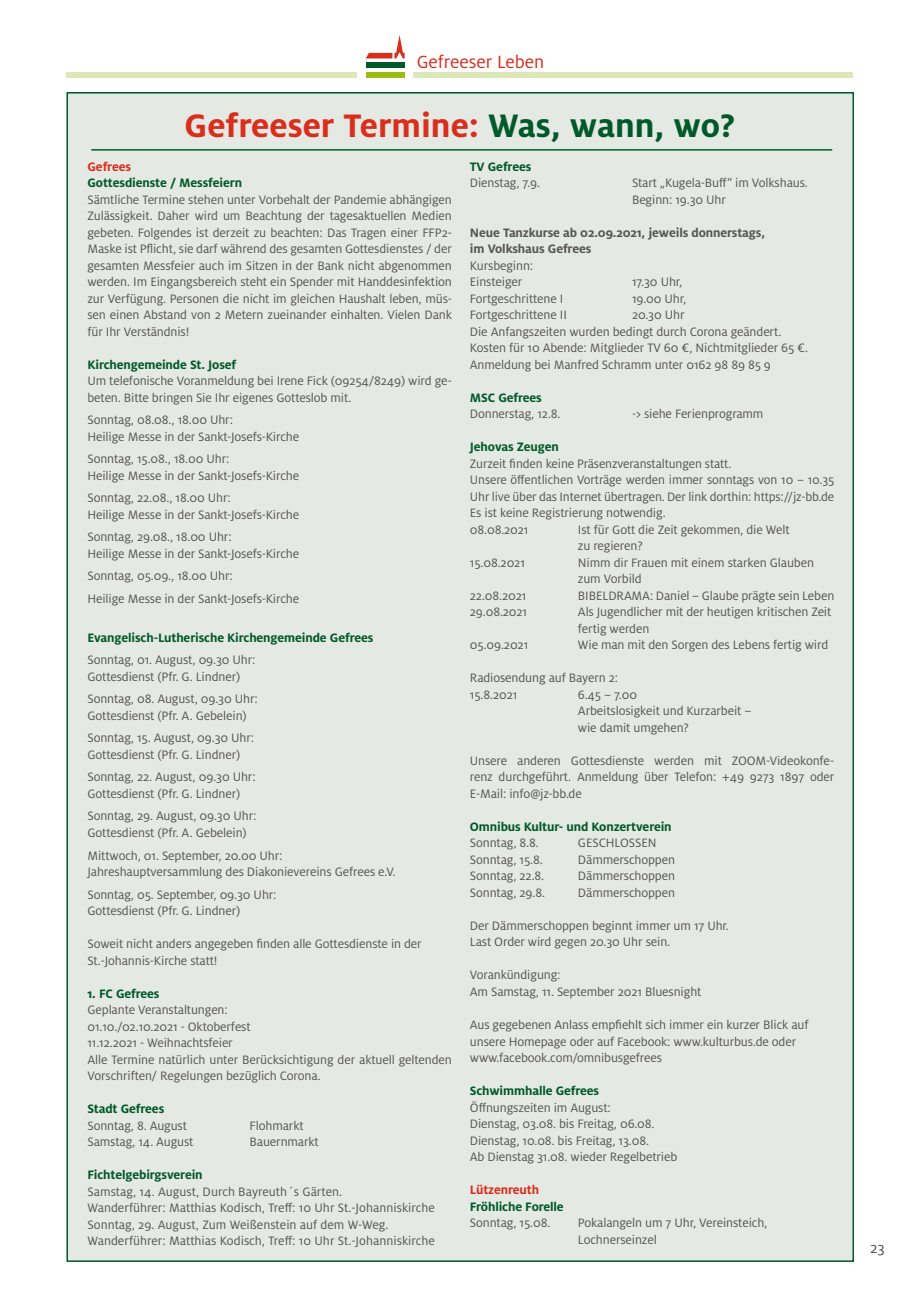
<style>
.page{position:relative;width:919px;height:1289px;background:#fff}
.page>*{position:absolute;margin:0;border:0;box-sizing:border-box;transform-origin:0 0}
.t1{font:700 36px "Milo OT";color:#da2e1d}
.t2{font:19.5px "Milo OT";color:#da2e1d}
.t3{font:16.5px "Milo OT";color:#565655}
.t4{font:13.5px/16.5px "Milo OT";letter-spacing:-.01em;color:#565655}
.t5{font:700 13.5px "Milo OT";letter-spacing:-.01em;color:#00592a}
.t6{font:700 13.5px/16.5px "Milo OT";letter-spacing:-.01em;color:#565655}
.t7{font:700 13.5px "Milo OT";letter-spacing:-.01em;color:#da2e1d}
.s1{color:#00592a}
</style>
<div class="page">
<div style="left:66px;top:92px;width:787px;height:1169px;background:#e5e9e3;border:2px solid #00592a"></div>
<hr style="left:91px;top:149px;width:741px;height:2px;background:#00592a">
<div style="left:365px;top:62px;width:39px;height:6px;background:#00592a"></div>
<div style="left:365px;top:72px;width:39px;height:5px;background:#9bbd11"></div>
<svg style="left:366px;top:35px;width:38px;height:23px"></svg>
<div style="left:413px;top:72px;width:439px;height:5px;background:#dee7b8"></div>
<div style="left:66px;top:72px;width:291px;height:5px;background:#dee7b8"></div>
<h2 class="t2" style="left:416px;top:51px;width:129px">Gefreeser Leben</h2>
<h1 class="t1" style="left:184px;top:105px;width:552px">Gefreeser Termine: <span class="s1">Was, wann, wo?</span></h1>
<p class="t7" style="left:87px;top:159px;width:45px">Gefrees</p>
<p class="t5" style="left:87px;top:175px;width:156px">Gottesdienste / Messfeiern</p>
<p class="t4" style="left:87px;top:191px;width:366px;text-align:justify">Sämtliche Termine stehen unter Vorbehalt der Pandemie abhängigen Zulässigkeit. Daher wird um Beachtung der tagesaktuellen Medien gebeten. Folgendes ist derzeit zu beachten: Das Tragen einer FFP2- Maske ist Pflicht, sie darf während des gesamten Gottesdienstes / der gesamten Messfeier auch im Sitzen in der Bank nicht abgenommen werden. Im Eingangsbereich steht ein Spender mit Handdesinfektion zur Verfügung. Personen die nicht im gleichen Haushalt leben, müs&shy;sen einen Abstand von 2 Metern zueinander einhalten. Vielen Dank für Ihr Verständnis!</p>
<p class="t5" style="left:87px;top:357px;width:150px">Kirchengemeinde St. Josef</p>
<p class="t4" style="left:87px;top:373px;width:366px">Um telefonische Voranmeldung bei Irene Fick (09254/8249) wird ge&shy;beten. Bitte bringen Sie Ihr eigenes Gotteslob mit.</p>
<p class="t4" style="left:87px;top:412px;width:213px">Sonntag, 08.08., 18.00 Uhr:<br>Heilige Messe in der Sankt-Josefs-Kirche</p>
<p class="t4" style="left:87px;top:451px;width:213px">Sonntag, 15.08., 18.00 Uhr:<br>Heilige Messe in der Sankt-Josefs-Kirche</p>
<p class="t4" style="left:87px;top:490px;width:213px">Sonntag, 22.08., 18.00 Uhr:<br>Heilige Messe in der Sankt-Josefs-Kirche</p>
<p class="t4" style="left:87px;top:529px;width:213px">Sonntag, 29.08., 18.00 Uhr:<br>Heilige Messe in der Sankt-Josefs-Kirche</p>
<p class="t4" style="left:87px;top:565px;width:213px;line-height:22.5px">Sonntag, 05.09., 18.00 Uhr:<br>Heilige Messe in der Sankt-Josefs-Kirche</p>
<p class="t5" style="left:87px;top:630px;width:287px">Evangelisch-Lutherische Kirchengemeinde Gefrees</p>
<p class="t4" style="left:87px;top:652px;width:170px">Sonntag, 01. August, 09.30 Uhr:<br>Gottesdienst (Pfr. G. Lindner)</p>
<p class="t4" style="left:87px;top:691px;width:172px">Sonntag, 08. August, 09.30 Uhr:<br>Gottesdienst (Pfr. A. Gebelein)</p>
<p class="t4" style="left:87px;top:730px;width:168px">Sonntag, 15. August, 09.30 Uhr:<br>Gottesdienst (Pfr. G. Lindner)</p>
<p class="t4" style="left:87px;top:769px;width:170px">Sonntag, 22. August, 09.30 Uhr:<br>Gottesdienst (Pfr. G. Lindner)</p>
<p class="t4" style="left:87px;top:808px;width:170px">Sonntag, 29. August, 09.30 Uhr:<br>Gottesdienst (Pfr. A. Gebelein)</p>
<p class="t4" style="left:87px;top:847px;width:310px">Mittwoch, 01. September, 20.00 Uhr:<br>Jahreshauptversammlung des Diakonievereins Gefrees e.V.</p>
<p class="t4" style="left:87px;top:886px;width:191px">Sonntag, 05. September, 09.30 Uhr:<br>Gottesdienst (Pfr. G. Lindner)</p>
<p class="t4" style="left:87px;top:935px;width:336px">Soweit nicht anders angegeben finden alle Gottesdienste in der<br>St.-Johannis-Kirche statt!</p>
<p class="t5" style="left:87px;top:985px;width:74px">1. FC Gefrees</p>
<p class="t4" style="left:87px;top:1001px;width:366px">Geplante Veranstaltungen:<br>01.10./02.10.2021 - Oktoberfest<br>11.12.2021 - Weihnachtsfeier<br>Alle Termine natürlich unter Berücksichtigung der aktuell geltenden Vorschriften/ Regelungen bezüglich Corona.</p>
<p class="t5" style="left:87px;top:1101px;width:78px">Stadt Gefrees</p>
<p class="t4" style="left:87px;top:1117px;width:101px">Sonntag, 8. August</p>
<p class="t4" style="left:249px;top:1117px;width:56px">Flohmarkt</p>
<p class="t4" style="left:87px;top:1133px;width:108px">Samstag, 14. August</p>
<p class="t4" style="left:249px;top:1133px;width:71px">Bauernmarkt</p>
<p class="t5" style="left:87px;top:1167px;width:117px">Fichtelgebirgsverein</p>
<p class="t4" style="left:87px;top:1183px;width:349px">Samstag, 14. August, Durch Bayreuth´s Gärten.<br>Wanderführer: Matthias Kodisch, Treff: 10 Uhr St.-Johanniskirche Sonntag, 29. August, Zum Weißenstein auf dem W-Weg.<br>Wanderführer: Matthias Kodisch, Treff: 10 Uhr St.-Johanniskirche</p>
<p class="t5" style="left:470px;top:159px;width:63px">TV Gefrees</p>
<p class="t4" style="left:470px;top:175px;width:72px">Dienstag, 7.9.</p>
<p class="t4" style="left:632px;top:175px;width:177px">Start „Kugela-Buff“ im Volkshaus.<br>Beginn: 19.30 Uhr</p>
<p class="t6" style="left:470px;top:224px;width:296px">Neue Tanzkurse ab 02.09.2021, jeweils donnerstags, im Volkshaus Gefrees</p>
<p class="t4" style="left:470px;top:257px;width:65px">Kursbeginn:<br>Einsteiger</p>
<p class="t4" style="left:632px;top:274px;width:52px">17.30 Uhr,</p>
<p class="t4" style="left:470px;top:290px;width:95px">Fortgeschrittene I</p>
<p class="t4" style="left:632px;top:290px;width:56px">19.00 Uhr,</p>
<p class="t4" style="left:470px;top:307px;width:98px">Fortgeschrittene II</p>
<p class="t4" style="left:470px;top:307px;width:339px;text-indent:162px">20.30 Uhr<br>Die Anfangszeiten wurden bedingt durch Corona geändert.<br>Kosten für 10 Abende: Mitglieder TV 60 €, Nichtmitglieder 65 €.<br>Anmeldung bei Manfred Schramm unter 0162 98 89 85 9</p>
<p class="t5" style="left:470px;top:390px;width:73px">MSC Gefrees</p>
<p class="t4" style="left:470px;top:406px;width:92px">Donnerstag, 12.8.</p>
<p class="t4" style="left:632px;top:406px;width:133px">-&gt; siehe Ferienprogramm</p>
<p class="t5" style="left:470px;top:439px;width:90px">Jehovas Zeugen</p>
<p class="t4" style="left:470px;top:455px;width:366px">Zurzeit finden keine Präsenzveranstaltungen statt.<br>Unsere öffentlichen Vorträge werden immer sonntags von 10 – 10.35<br>Uhr live über das Internet übertragen. Der link dorthin: https://jz-bb.de Es ist keine Registrierung notwendig.<br>08.08.2021</p>
<p class="t4" style="left:578px;top:521px;width:213px">Ist für Gott die Zeit gekommen, die Welt zu regieren?</p>
<p class="t4" style="left:470px;top:554px;width:57px">15.08.2021</p>
<p class="t4" style="left:578px;top:554px;width:237px">Nimm dir Frauen mit einem starken Glauben zum Vorbild</p>
<p class="t4" style="left:470px;top:587px;width:58px">22.08.2021</p>
<p class="t4" style="left:578px;top:587px;width:258px">BIBELDRAMA: Daniel – Glaube prägte sein Leben</p>
<p class="t4" style="left:470px;top:604px;width:59px">29.08.2021</p>
<p class="t4" style="left:578px;top:604px;width:255px">Als Jugendlicher mit der heutigen kritischen Zeit fertig werden</p>
<p class="t4" style="left:470px;top:637px;width:60px">05.09.2021</p>
<p class="t4" style="left:578px;top:637px;width:252px">Wie man mit den Sorgen des Lebens fertig wird</p>
<p class="t4" style="left:470px;top:670px;width:150px">Radiosendung auf Bayern 2:<br>15.8.2021</p>
<p class="t4" style="left:578px;top:686px;width:175px">6.45 – 7.00<br>Arbeitslosigkeit und Kurzarbeit – wie damit umgehen?</p>
<p class="t4" style="left:470px;top:752px;width:366px;text-align:justify">Unsere anderen Gottesdienste werden mit ZOOM-Videokonfe&shy;renz durchgeführt. Anmeldung über Telefon: +49 9273 1897 oder E-Mail: info@jz-bb.de</p>
<p class="t5" style="left:470px;top:819px;width:203px">Omnibus Kultur- und Konzertverein</p>
<p class="t4" style="left:470px;top:835px;width:70px">Sonntag, 8.8.</p>
<p class="t4" style="left:578px;top:835px;width:80px">GESCHLOSSEN</p>
<p class="t4" style="left:470px;top:851px;width:74px">Sonntag, 15.8.</p>
<p class="t4" style="left:578px;top:851px;width:99px">Dämmerschoppen</p>
<p class="t4" style="left:470px;top:868px;width:76px">Sonntag, 22.8.</p>
<p class="t4" style="left:578px;top:868px;width:99px">Dämmerschoppen</p>
<p class="t4" style="left:470px;top:884px;width:77px">Sonntag, 29.8.</p>
<p class="t4" style="left:578px;top:884px;width:99px">Dämmerschoppen</p>
<p class="t4" style="left:470px;top:917px;width:260px">Der Dämmerschoppen beginnt immer um 17 Uhr.<br>Last Order wird gegen 20.30 Uhr sein.</p>
<p class="t4" style="left:470px;top:967px;width:233px">Vorankündigung:<br>Am Samstag, 11. September 2021 Bluesnight</p>
<p class="t4" style="left:470px;top:1016px;width:340px">Aus gegebenen Anlass empfiehlt sich immer ein kurzer Blick auf unsere Homepage oder auf Facebook: www.kulturbus.de oder www.facebook.com/omnibusgefrees</p>
<p class="t5" style="left:470px;top:1083px;width:131px">Schwimmhalle Gefrees</p>
<p class="t4" style="left:470px;top:1099px;width:209px">Öffnungszeiten im August:<br>Dienstag, 03.08. bis Freitag, 06.08.<br>Dienstag, 10.08. bis Freitag, 13.08.<br>Ab Dienstag 31.08. wieder Regelbetrieb</p>
<p class="t7" style="left:470px;top:1182px;width:71px">Lützenreuth</p>
<p class="t5" style="left:470px;top:1198px;width:95px">Fröhliche Forelle</p>
<p class="t4" style="left:470px;top:1214px;width:82px">Sonntag, 15.08.</p>
<p class="t4" style="left:578px;top:1214px;width:191px">Pokalangeln um 7 Uhr, Vereinsteich,<br>Lochnerseinzel</p>
<p class="t3" style="left:870px;top:1238px;width:16px">23</p>
</div>
